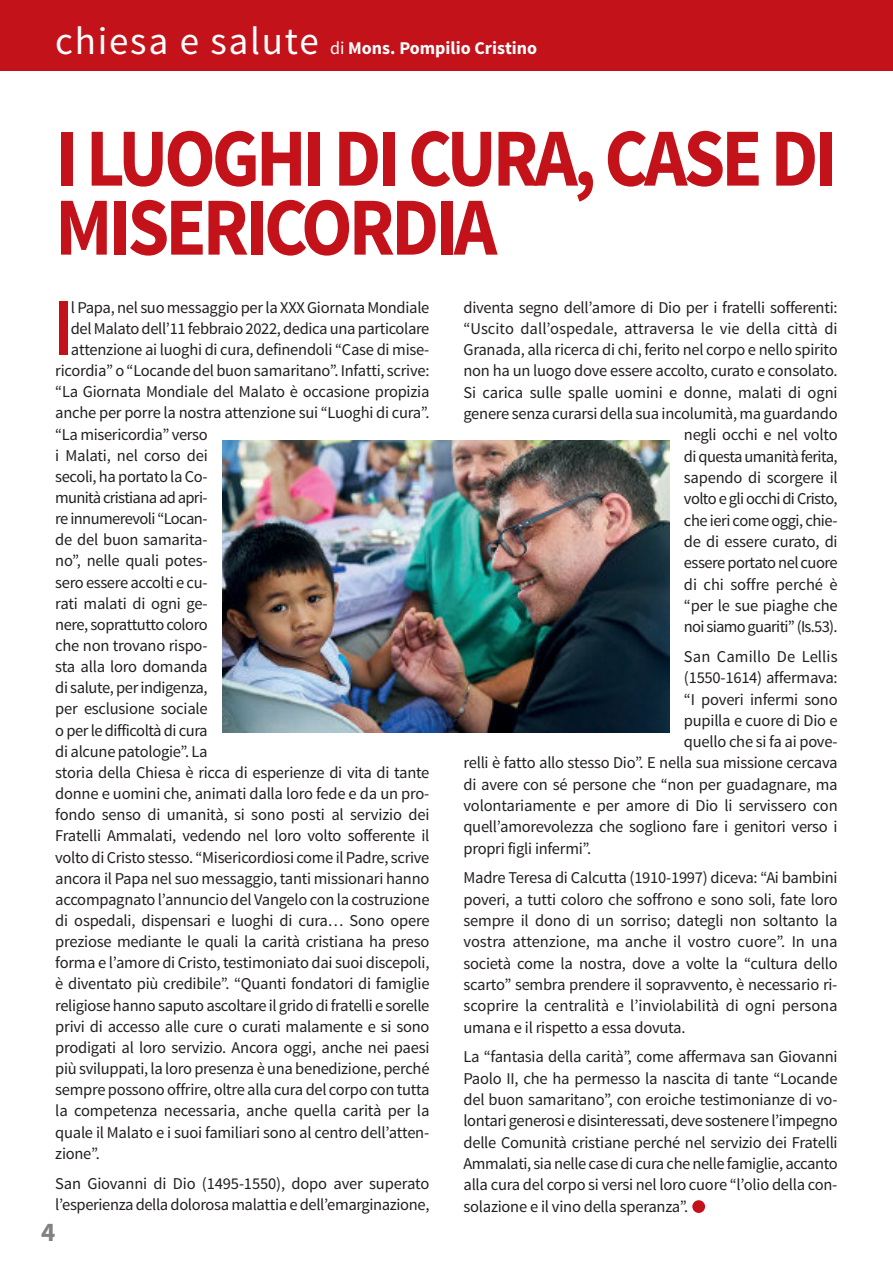
<style>
.page{position:relative;width:893px;height:1263px;background:#fff}
.page>*{position:absolute;margin:0;border:0;box-sizing:border-box;transform-origin:0 0}
.t1{font:700 82.5px/69px "Source Sans Pro";letter-spacing:-.05em;color:#c4121a;scale:.91 1}
.t2{font:700 61.8px "Antonio";color:#c4121a}
.t3{font:700 27px "Source Sans Pro";color:#808285}
.t4{font:700 18px "Source Sans Pro";color:#fff}
.t5{font:16.5px/21.3px "Source Sans Pro";letter-spacing:-.015em;color:#231f20;text-align:justify}
.t6{font:16.5px "Source Sans Pro";letter-spacing:-.045em;color:#231f20}
.t7{font:16.5px "Source Sans Pro";letter-spacing:-.035em;color:#231f20}
.t8{font:16.5px "Source Sans Pro";letter-spacing:.005em;color:#231f20}
.s1{font-weight:400;font-size:39px}
.s2{font-weight:400}
</style>
<div class="page">
<div style="left:0;top:0;width:893px;height:71px;background:#c4121a"></div>
<div style="left:692px;top:1200px;width:13px;height:13px;background:#c4121a;border-radius:50%"></div>
<img style="left:223px;top:440px;width:446px;height:292px">
<p class="t4" style="left:55px;top:36px;width:483px"><span class="s1">chiesa e salute</span> <span class="s2">di</span> Mons. Pompilio Cristino</p>
<h1 class="t1" style="left:55px;top:127px;width:861px">I LUOGHI DI CURA, CASE DI<br>MISERICORDIA</h1>
<h2 class="t2" style="left:55px;top:297px;width:18px">I</h2>
<p class="t5" style="left:71px;top:297px;width:360px">l Papa, nel suo messaggio per la XXX Giornata Mondiale</p>
<p class="t5" style="left:71px;top:318px;width:360px">del Malato dell’11 febbraio 2022, dedica una particolare</p>
<p class="t5" style="left:71px;top:339px;width:360px">attenzione ai luoghi di cura, definendoli “Case di mise-</p>
<p class="t5" style="left:55px;top:360px;width:376px">ricordia” o “Locande del buon samaritano”. Infatti, scrive:</p>
<p class="t5" style="left:55px;top:381px;width:376px">“La Giornata Mondiale del Malato è occasione propizia</p>
<p class="t5" style="left:55px;top:402px;width:376px">anche per porre la nostra attenzione sui “Luoghi di cura”.</p>
<p class="t5" style="left:55px;top:424px;width:154px">“La misericordia” verso</p>
<p class="t5" style="left:55px;top:445px;width:154px">i Malati, nel corso dei</p>
<p class="t5" style="left:55px;top:466px;width:154px">secoli, ha portato la Co-</p>
<p class="t6" style="left:55px;top:487px;width:154px">munità cristiana ad apri-</p>
<p class="t7" style="left:55px;top:508px;width:154px">re innumerevoli “Locan-</p>
<p class="t5" style="left:55px;top:529px;width:154px">de del buon samarita-</p>
<p class="t5" style="left:55px;top:551px;width:154px">no”, nelle quali potes-</p>
<p class="t5" style="left:55px;top:572px;width:154px">sero essere accolti e cu-</p>
<p class="t5" style="left:55px;top:593px;width:154px">rati malati di ogni ge-</p>
<p class="t5" style="left:55px;top:614px;width:154px">nere, soprattutto coloro</p>
<p class="t5" style="left:55px;top:635px;width:154px">che non trovano rispo-</p>
<p class="t5" style="left:55px;top:656px;width:154px">sta alla loro domanda</p>
<p class="t5" style="left:55px;top:677px;width:154px">di salute, per indigenza,</p>
<p class="t5" style="left:55px;top:699px;width:154px">per esclusione sociale</p>
<p class="t5" style="left:55px;top:720px;width:154px">o per le difficoltà di cura</p>
<p class="t5" style="left:55px;top:741px;width:154px">di alcune patologie”. La</p>
<p class="t5" style="left:55px;top:762px;width:376px">storia della Chiesa è ricca di esperienze di vita di tante</p>
<p class="t5" style="left:55px;top:783px;width:376px">donne e uomini che, animati dalla loro fede e da un pro-</p>
<p class="t5" style="left:55px;top:804px;width:376px">fondo senso di umanità, si sono posti al servizio dei</p>
<p class="t5" style="left:55px;top:825px;width:376px">Fratelli Ammalati, vedendo nel loro volto sofferente il</p>
<p class="t5" style="left:55px;top:847px;width:376px">volto di Cristo stesso. “Misericordiosi come il Padre, scrive</p>
<p class="t5" style="left:55px;top:868px;width:376px">ancora il Papa nel suo messaggio, tanti missionari hanno</p>
<p class="t5" style="left:55px;top:889px;width:376px">accompagnato l’annuncio del Vangelo con la costruzione</p>
<p class="t5" style="left:55px;top:910px;width:376px">di ospedali, dispensari e luoghi di cura… Sono opere</p>
<p class="t5" style="left:55px;top:931px;width:376px">preziose mediante le quali la carità cristiana ha preso</p>
<p class="t5" style="left:55px;top:952px;width:376px">forma e l’amore di Cristo, testimoniato dai suoi discepoli,</p>
<p class="t5" style="left:55px;top:974px;width:376px">è diventato più credibile”. “Quanti fondatori di famiglie</p>
<p class="t5" style="left:55px;top:995px;width:376px">religiose hanno saputo ascoltare il grido di fratelli e sorelle</p>
<p class="t5" style="left:55px;top:1016px;width:376px">privi di accesso alle cure o curati malamente e si sono</p>
<p class="t5" style="left:55px;top:1037px;width:376px">prodigati al loro servizio. Ancora oggi, anche nei paesi</p>
<p class="t5" style="left:55px;top:1058px;width:376px">più sviluppati, la loro presenza è una benedizione, perché</p>
<p class="t5" style="left:55px;top:1079px;width:376px">sempre possono offrire, oltre alla cura del corpo con tutta</p>
<p class="t5" style="left:55px;top:1100px;width:376px">la competenza necessaria, anche quella carità per la</p>
<p class="t5" style="left:55px;top:1122px;width:375px">quale il Malato e i suoi familiari sono al centro dell’atten-</p>
<p class="t5" style="left:55px;top:1143px;width:46px">zione”.</p>
<p class="t5" style="left:55px;top:1173px;width:376px">San Giovanni di Dio (1495-1550), dopo aver superato l’esperienza della dolorosa malattia e dell’emarginazione,</p>
<h3 class="t3" style="left:41px;top:1214px;width:16px">4</h3>
<p class="t5" style="left:463px;top:297px;width:376px;text-align:right">diventa segno dell’amore di Dio per i fratelli sofferenti: “Uscito dall’ospedale, attraversa le vie della città di Granada, alla ricerca di chi, ferito nel corpo e nello spirito non ha un luogo dove essere accolto, curato e consolato.<br>Si carica sulle spalle uomini e donne, malati di ogni genere senza curarsi della sua incolumità, ma guardando negli occhi e nel volto<br>di questa umanità ferita,<br>sapendo di scorgere il<br>volto e gli occhi di Cristo,<br>che ieri come oggi, chie-<br>de di essere curato, di<br>essere portato nel cuore<br>di chi soffre perché è<br>“per le sue piaghe che<br>noi siamo guariti” (Is.53).</p>
<p class="t8" style="left:684px;top:646px;width:155px">San Camillo De Lellis</p>
<p class="t5" style="left:684px;top:667px;width:155px">(1550-1614) affermava:</p>
<p class="t5" style="left:684px;top:689px;width:155px">“I poveri infermi sono</p>
<p class="t5" style="left:684px;top:710px;width:155px">pupilla e cuore di Dio e</p>
<p class="t5" style="left:684px;top:731px;width:155px">quello che si fa ai pove-</p>
<p class="t5" style="left:463px;top:753px;width:376px">relli è fatto allo stesso Dio”. E nella sua missione cercava</p>
<p class="t5" style="left:463px;top:774px;width:376px">di avere con sé persone che “non per guadagnare, ma</p>
<p class="t5" style="left:463px;top:795px;width:376px">volontariamente e per amore di Dio li servissero con</p>
<p class="t5" style="left:463px;top:816px;width:376px">quell’amorevolezza che sogliono fare i genitori verso i</p>
<p class="t5" style="left:463px;top:838px;width:129px">propri figli infermi”.</p>
<p class="t5" style="left:463px;top:868px;width:376px">Madre Teresa di Calcutta (1910-1997) diceva: “Ai bambini poveri, a tutti coloro che soffrono e sono soli, fate loro sempre il dono di un sorriso; dategli non soltanto la vostra attenzione, ma anche il vostro cuore”. In una società come la nostra, dove a volte la “cultura dello scarto” sembra prendere il sopravvento, è necessario ri&shy;scoprire la centralità e l’inviolabilità di ogni persona umana e il rispetto a essa dovuta.</p>
<p class="t5" style="left:463px;top:1046px;width:376px">La “fantasia della carità”, come affermava san Giovanni Paolo II, che ha permesso la nascita di tante “Locande del buon samaritano”, con eroiche testimonianze di vo&shy;lontari generosi e disinteressati, deve sostenere l’impegno delle Comunità cristiane perché nel servizio dei Fratelli Ammalati, sia nelle case di cura che nelle famiglie, accanto alla cura del corpo si versi nel loro cuore “l’olio della con&shy;solazione e il vino della speranza”.</p>
</div>
